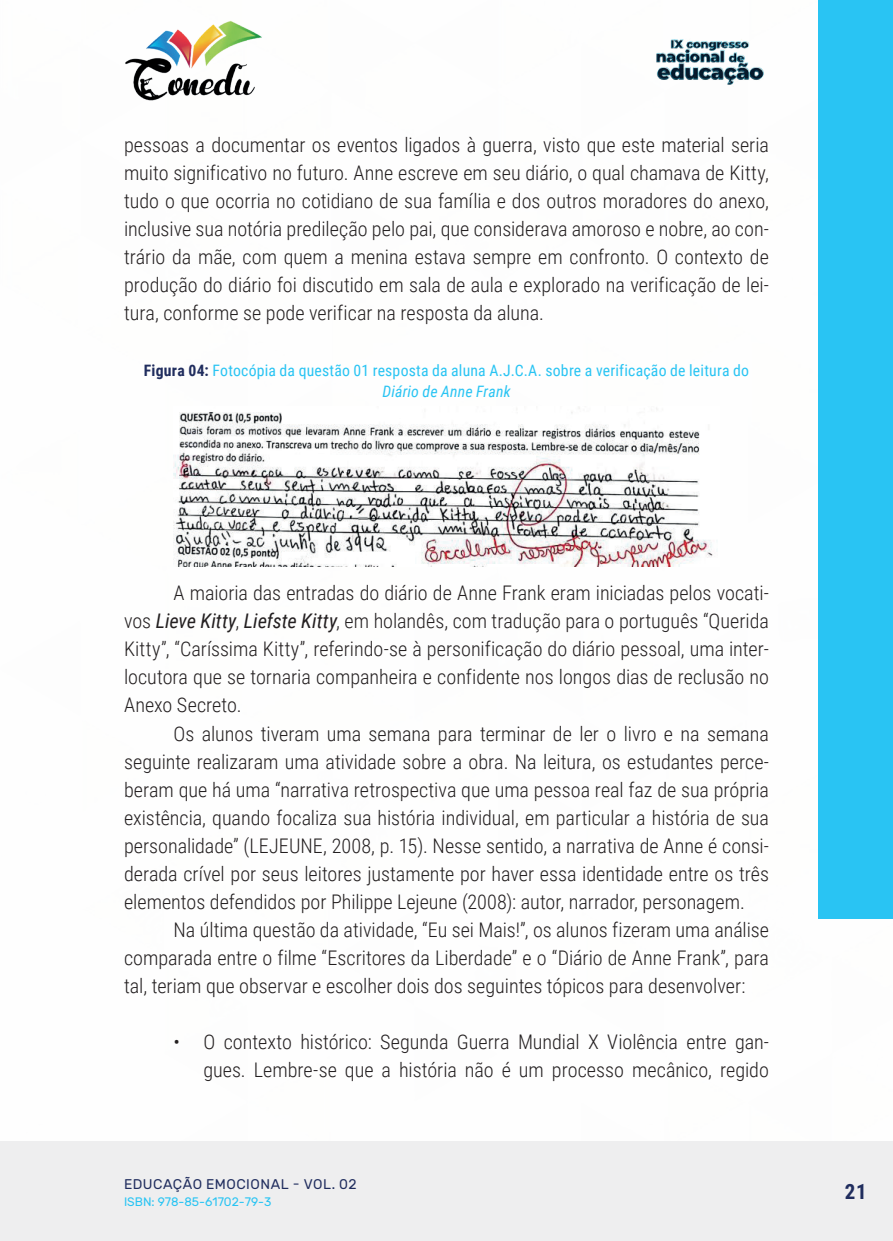
<style>
.page{position:relative;width:893px;height:1241px;background:#fff}
.page>*{position:absolute;margin:0;border:0;box-sizing:border-box;transform-origin:0 0}
.t1{font:700 21px "Roboto Condensed";color:#202d5e}
._9_CORPO{font:300 20.12px/28px "Roboto Condensed";color:#231f20;text-align:justify}
._14_LEGENDAS{font:15.75px/21px "Roboto Condensed";letter-spacing:.01em;color:#29c4f3;text-align:center}
.t2{font:14px "Rubik";letter-spacing:.035em;color:#202d5e}
.t3{font:12.25px "Rubik";color:#29c4f3}
.s1{font-weight:700;color:#202d5e}
.s2{font-style:italic}
.s3{font-weight:400;font-style:italic}
</style>
<div class="page">
<div style="left:0;top:1141px;width:893px;height:99px;background:#eeeeef"></div>
<div style="left:819px;top:0;width:74px;height:918px;background:#29c4f3"></div>
<img style="left:125px;top:20px;width:137px;height:81px">
<img style="left:656px;top:39px;width:108px;height:46px">
<img style="left:174px;top:407px;width:539px;height:159px">
<p class="_9_CORPO" style="left:124px;top:130px;width:646px">pessoas a documentar os eventos ligados à guerra, visto que este material seria muito significativo no futuro. Anne escreve em seu diário, o qual chamava de Kitty, tudo o que ocorria no cotidiano de sua família e dos outros moradores do anexo, inclusive sua notória predileção pelo pai, que considerava amoroso e nobre, ao con&shy;trário da mãe, com quem a menina estava sempre em confronto. O contexto de produção do diário foi discutido em sala de aula e explorado na verificação de lei&shy;tura, conforme se pode verificar na resposta da aluna.</p>
<p class="_14_LEGENDAS" style="left:144px;top:359px;width:607px"><span class="s1">Figura 04:</span> Fotocópia da questão 01 resposta da aluna A.J.C.A. sobre a verificação de leitura do<br><span class="s2">Diário de Anne Frank</span></p>
<p class="_9_CORPO" style="left:124px;top:578px;width:646px;text-indent:50px">A maioria das entradas do diário de Anne Frank eram iniciadas pelos vocati&shy;vos <span class="s3">Lieve Kitty</span>, <span class="s3">Liefste Kitty</span>, em holandês, com tradução para o português “Querida Kitty”, “Caríssima Kitty”, referindo-se à personificação do diário pessoal, uma inter&shy;locutora que se tornaria companheira e confidente nos longos dias de reclusão no Anexo Secreto.</p>
<p class="_9_CORPO" style="left:124px;top:718px;width:646px;text-indent:50px">Os alunos tiveram uma semana para terminar de ler o livro e na semana seguinte realizaram uma atividade sobre a obra. Na leitura, os estudantes perce&shy;beram que há uma “narrativa retrospectiva que uma pessoa real faz de sua própria existência, quando focaliza sua história individual, em particular a história de sua personalidade” (LEJEUNE, 2008, p. 15). Nesse sentido, a narrativa de Anne é consi&shy;derada crível por seus leitores justamente por haver essa identidade entre os três elementos defendidos por Philippe Lejeune (2008): autor, narrador, personagem.</p>
<p class="_9_CORPO" style="left:124px;top:914px;width:646px;text-indent:50px">Na última questão da atividade, “Eu sei Mais!”, os alunos fizeram uma análise comparada entre o filme “Escritores da Liberdade” e o “Diário de Anne Frank”, para tal, teriam que observar e escolher dois dos seguintes tópicos para desenvolver:</p>
<p class="_9_CORPO" style="left:174px;top:1026px;width:597px;text-align:right">• O contexto histórico: Segunda Guerra Mundial X Violência entre gan&shy;gues. Lembre-se que a história não é um processo mecânico, regido</p>
<p class="t2" style="left:124px;top:1175px;width:234px">EDUCAÇÃO EMOCIONAL - VOL. 02</p>
<p class="t3" style="left:124px;top:1194px;width:149px">ISBN: 978-85-61702-79-3</p>
<p class="t1" style="left:845px;top:1176px;width:23px">21</p>
</div>
